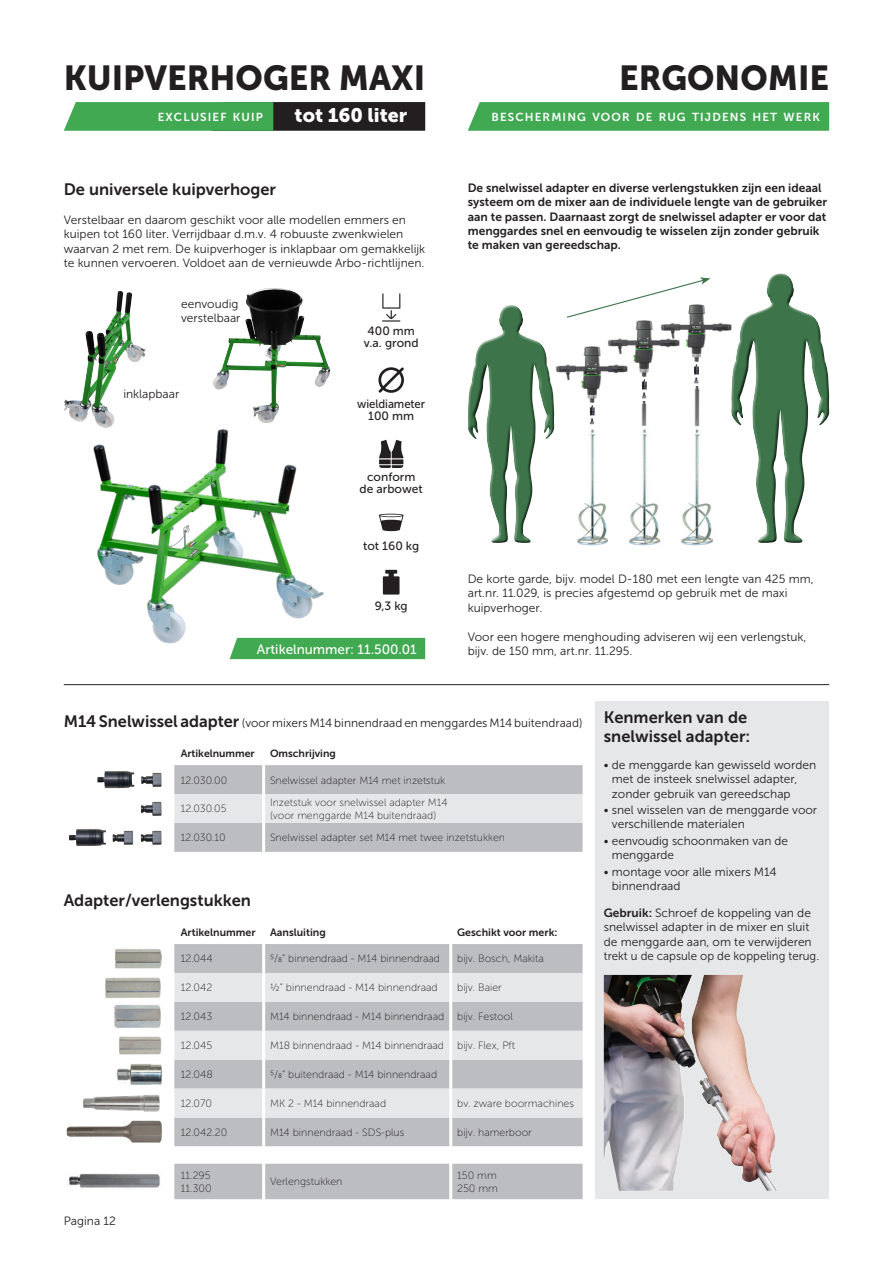
<style>
.page{position:relative;width:893px;height:1263px;background:#fff}
.page>*{position:absolute;margin:0;border:0;box-sizing:border-box;transform-origin:0 0}
.t1{font:34.5px "Museo Sans 900";color:#231f20}
.t2{font:19.5px "Museo Sans 900";color:#fff}
.t3{font:16.5px/19.8px "Museo Sans 700";color:#231f20}
.t4{font:13.5px "Museo Sans 500";color:#fff}
.t5{font:12px/14.4px "Museo Sans 300";color:#231f20}
.t6{font:12px/14.4px "Museo Sans 700";color:#231f20}
.t7{font:12px/12px "Museo Sans 500";color:#231f20;text-align:center}
.t8{font:12px/12px "Museo Sans 500";color:#231f20;text-align:center;scale:.95 1}
.t9{font:11.55px "Museo Sans 700";letter-spacing:.1em;color:#fff}
.t10{font:10.65px/12.8px "Museo Sans 100";color:#231f20}
.t11{font:10.65px "Museo Sans 700";color:#231f20}
.t12{font:10.5px/12.6px "Museo Sans 100";color:#231f20}
.t13{font:10.5px "Museo Sans 700";color:#231f20}
.s1{font-family:"Museo Sans 700";font-size:16.5px}
.s2{font-family:"Museo Sans 700"}
</style>
<div class="page">
<svg style="left:595px;top:702px;width:234px;height:497px;background:#d7d4d5"></svg>
<div style="left:466px;top:308px;width:88px;height:236px;background:#231f20;opacity:.75"></div>
<div style="left:730px;top:277px;width:100px;height:267px;background:#231f20;opacity:.75"></div>
<svg style="left:567px;top:277px;width:143px;height:41px"></svg>
<img style="left:606px;top:317px;width:53px;height:60px">
<svg style="left:642px;top:379px;width:5px;height:11px"></svg>
<img style="left:629px;top:425px;width:31px;height:120px">
<img style="left:577px;top:429px;width:31px;height:116px">
<img style="left:681px;top:425px;width:31px;height:120px">
<img style="left:659px;top:302px;width:74px;height:60px">
<svg style="left:694px;top:364px;width:5px;height:11px"></svg>
<img style="left:694px;top:386px;width:5px;height:40px">
<svg style="left:174px;top:765px;width:409px;height:87px;background:#cacbcd"></svg>
<hr style="left:262px;top:765px;width:3px;height:29px;background:#fff">
<hr style="left:262px;top:794px;width:3px;height:29px;background:#fff">
<hr style="left:262px;top:823px;width:3px;height:29px;background:#fff">
<img style="left:97px;top:771px;width:29px;height:17px">
<img style="left:141px;top:802px;width:21px;height:14px">
<img style="left:69px;top:829px;width:29px;height:17px">
<img style="left:141px;top:830px;width:21px;height:15px">
<div style="left:174px;top:944px;width:409px;height:255px;background:#bcbdc0"></div>
<svg style="left:174px;top:973px;width:409px;height:144px;background:#d5d6d8"></svg>
<svg style="left:174px;top:1146px;width:409px;height:17px"></svg>
<hr style="left:449px;top:944px;width:3px;height:29px;background:#fff">
<hr style="left:449px;top:973px;width:3px;height:29px;background:#fff">
<hr style="left:449px;top:1002px;width:3px;height:29px;background:#fff">
<hr style="left:449px;top:1031px;width:3px;height:29px;background:#fff">
<hr style="left:449px;top:1060px;width:3px;height:29px;background:#fff">
<hr style="left:449px;top:1089px;width:3px;height:28px;background:#fff">
<hr style="left:449px;top:1117px;width:3px;height:29px;background:#fff">
<hr style="left:449px;top:1146px;width:3px;height:17px;background:#fff">
<hr style="left:449px;top:1163px;width:3px;height:36px;background:#fff">
<hr style="left:262px;top:944px;width:3px;height:29px;background:#fff">
<hr style="left:262px;top:973px;width:3px;height:29px;background:#fff">
<hr style="left:262px;top:1002px;width:3px;height:29px;background:#fff">
<hr style="left:262px;top:1031px;width:3px;height:29px;background:#fff">
<hr style="left:262px;top:1060px;width:3px;height:29px;background:#fff">
<hr style="left:262px;top:1089px;width:3px;height:28px;background:#fff">
<hr style="left:262px;top:1117px;width:3px;height:29px;background:#fff">
<hr style="left:262px;top:1146px;width:3px;height:17px;background:#fff">
<hr style="left:262px;top:1163px;width:3px;height:36px;background:#fff">
<img style="left:115px;top:949px;width:46px;height:19px">
<img style="left:105px;top:977px;width:56px;height:21px">
<img style="left:114px;top:1005px;width:47px;height:23px">
<img style="left:119px;top:1036px;width:42px;height:18px">
<img style="left:117px;top:1064px;width:44px;height:21px">
<img style="left:83px;top:1095px;width:77px;height:16px">
<img style="left:66px;top:1120px;width:95px;height:23px">
<img style="left:69px;top:1173px;width:21px;height:15px">
<img style="left:140px;top:1174px;width:20px;height:14px">
<img style="left:90px;top:1173px;width:50px;height:15px">
<img style="left:692px;top:975px;width:13px;height:98px">
<img style="left:93px;top:429px;width:235px;height:215px">
<svg style="left:64px;top:102px;width:361px;height:29px;background:#397142"></svg>
<svg style="left:468px;top:102px;width:361px;height:29px;background:#46ab57"></svg>
<div style="left:230px;top:638px;width:195px;height:21px;background:#42a953"></div>
<svg style="left:379px;top:514px;width:25px;height:17px"></svg>
<svg style="left:383px;top:570px;width:17px;height:24px"></svg>
<svg style="left:378px;top:367px;width:26px;height:26px"></svg>
<svg style="left:379px;top:440px;width:24px;height:28px"></svg>
<svg style="left:382px;top:293px;width:18px;height:29px"></svg>
<img style="left:213px;top:288px;width:117px;height:135px">
<img style="left:64px;top:291px;width:82px;height:137px">
<hr style="left:64px;top:684px;width:765px;height:1px;background:#231f20">
<svg style="left:642px;top:401px;width:5px;height:25px"></svg>
<img style="left:555px;top:343px;width:73px;height:60px">
<svg style="left:589px;top:405px;width:5px;height:11px"></svg>
<h1 class="t1" style="left:64px;top:58px;width:363px">KUIPVERHOGER MAXI</h1>
<h1 class="t1" style="left:619px;top:58px;width:212px">ERGONOMIE</h1>
<h2 class="t2" style="left:295px;top:105px;width:114px">tot 160 liter</h2>
<p class="t9" style="left:158px;top:111px;width:106px">EXCLUSIEF KUIP</p>
<p class="t9" style="left:491px;top:111px;width:330px">BESCHERMING VOOR DE RUG TIJDENS HET WERK</p>
<h3 class="t3" style="left:64px;top:180px;width:214px">De universele kuipverhoger</h3>
<p class="t5" style="left:64px;top:213px;width:363px">Verstelbaar en daarom geschikt voor alle modellen emmers en kuipen tot 160 liter. Verrijdbaar d.m.v. 4 robuuste zwenkwielen waarvan 2 met rem. De kuipverhoger is inklapbaar om gemakkelijk te kunnen vervoeren. Voldoet aan de vernieuwde Arbo-richtlijnen.</p>
<p class="t5" style="left:181px;top:296px;width:61px">eenvoudig verstelbaar</p>
<p class="t5" style="left:123px;top:386px;width:58px">inklapbaar</p>
<p class="t7" style="left:364px;top:325px;width:56px">400 mm v.a. grond</p>
<p class="t8" style="left:357px;top:397px;width:73px">wieldiameter<br>100 mm</p>
<p class="t7" style="left:360px;top:471px;width:65px">conform de arbowet</p>
<p class="t7" style="left:363px;top:540px;width:58px">tot 160 kg</p>
<p class="t7" style="left:375px;top:600px;width:35px">9,3 kg</p>
<p class="t4" style="left:257px;top:641px;width:161px">Artikelnummer: 11.500.01</p>
<p class="t6" style="left:468px;top:180px;width:361px">De snelwissel adapter en diverse verlengstukken zijn een ideaal systeem om de mixer aan de individuele lengte van de gebruiker aan te passen. Daarnaast zorgt de snelwissel adapter er voor dat menggardes snel en eenvoudig te wisselen zijn zonder gebruik te maken van gereedschap.</p>
<p class="t5" style="left:468px;top:572px;width:347px">De korte garde, bijv. model D-180 met een lengte van 425 mm, art.nr. 11.029, is precies afgestemd op gebruik met de maxi kuipverhoger.</p>
<p class="t5" style="left:468px;top:629px;width:340px">Voor een hogere menghouding adviseren wij een verlengstuk, bijv. de 150 mm, art.nr. 11.295.</p>
<p class="t5" style="left:64px;top:715px;width:520px"><span class="s1">M14 Snelwissel adapter</span> (voor mixers M14 binnendraad en menggardes M14 buitendraad)</p>
<p class="t13" style="left:181px;top:747px;width:76px">Artikelnummer</p>
<p class="t13" style="left:270px;top:747px;width:67px">Omschrijving</p>
<p class="t12" style="left:181px;top:774px;width:48px">12.030.00</p>
<p class="t12" style="left:270px;top:774px;width:177px">Snelwissel adapter M14 met inzetstuk</p>
<p class="t12" style="left:181px;top:803px;width:47px">12.030.05</p>
<p class="t12" style="left:270px;top:796px;width:179px">Inzetstuk voor snelwissel adapter M14 (voor menggarde M14 buitendraad)</p>
<p class="t12" style="left:181px;top:831px;width:46px">12.030.10</p>
<p class="t12" style="left:270px;top:831px;width:236px">Snelwissel adapter set M14 met twee inzetstukken</p>
<h3 class="t3" style="left:64px;top:890px;width:189px">Adapter/verlengstukken</h3>
<p class="t11" style="left:181px;top:926px;width:76px">Artikelnummer</p>
<p class="t11" style="left:270px;top:926px;width:57px">Aansluiting</p>
<p class="t11" style="left:457px;top:926px;width:102px">Geschikt voor merk:</p>
<p class="t10" style="left:181px;top:952px;width:33px">12.044</p>
<p class="t10" style="left:270px;top:952px;width:171px">5/8“ binnendraad - M14 binnendraad</p>
<p class="t10" style="left:457px;top:952px;width:88px">bijv. Bosch, Makita</p>
<p class="t10" style="left:181px;top:981px;width:33px">12.042</p>
<p class="t10" style="left:270px;top:981px;width:169px">½” binnendraad - M14 binnendraad</p>
<p class="t10" style="left:457px;top:981px;width:46px">bijv. Baier</p>
<p class="t10" style="left:181px;top:1010px;width:33px">12.043</p>
<p class="t10" style="left:270px;top:1010px;width:244px">M14 binnendraad - M14 binnendraad bijv. Festool</p>
<p class="t10" style="left:181px;top:1039px;width:33px">12.045</p>
<p class="t10" style="left:270px;top:1039px;width:247px">M18 binnendraad - M14 binnendraad bijv. Flex, Pft</p>
<p class="t10" style="left:181px;top:1068px;width:34px">12.048</p>
<p class="t10" style="left:270px;top:1068px;width:169px">5/8“ buitendraad - M14 binnendraad</p>
<p class="t10" style="left:181px;top:1097px;width:33px">12.070</p>
<p class="t10" style="left:270px;top:1097px;width:118px">MK 2 - M14 binnendraad</p>
<p class="t10" style="left:457px;top:1097px;width:118px">bv. zware boormachines</p>
<p class="t10" style="left:181px;top:1126px;width:48px">12.042.20</p>
<p class="t10" style="left:270px;top:1126px;width:136px">M14 binnendraad - SDS-plus</p>
<p class="t10" style="left:457px;top:1126px;width:76px">bijv. hamerboor</p>
<p class="t10" style="left:181px;top:1169px;width:32px">11.295<br>11.300</p>
<p class="t10" style="left:270px;top:1175px;width:74px">Verlengstukken</p>
<p class="t10" style="left:457px;top:1169px;width:42px">150 mm<br>250 mm</p>
<p class="t5" style="left:64px;top:1214px;width:54px">Pagina 12</p>
<h3 class="t3" style="left:604px;top:707px;width:148px">Kenmerken van de snelwissel adapter:</h3>
<p class="t5" style="left:612px;top:757px;width:206px;text-indent:-8px">• de menggarde kan gewisseld worden met de insteek snelwissel adapter, zonder gebruik van gereedschap</p>
<p class="t5" style="left:612px;top:803px;width:207px;text-indent:-8px">• snel wisselen van de menggarde voor verschillende materialen</p>
<p class="t5" style="left:612px;top:834px;width:178px;text-indent:-8px">• eenvoudig schoonmaken van de menggarde</p>
<p class="t5" style="left:612px;top:865px;width:166px;text-indent:-8px">• montage voor alle mixers M14 binnendraad</p>
<p class="t5" style="left:604px;top:905px;width:217px"><span class="s2">Gebruik:</span> Schroef de koppeling van de snelwissel adapter in de mixer en sluit de menggarde aan, om te verwijderen trekt u de capsule op de koppeling terug.</p>
</div>
